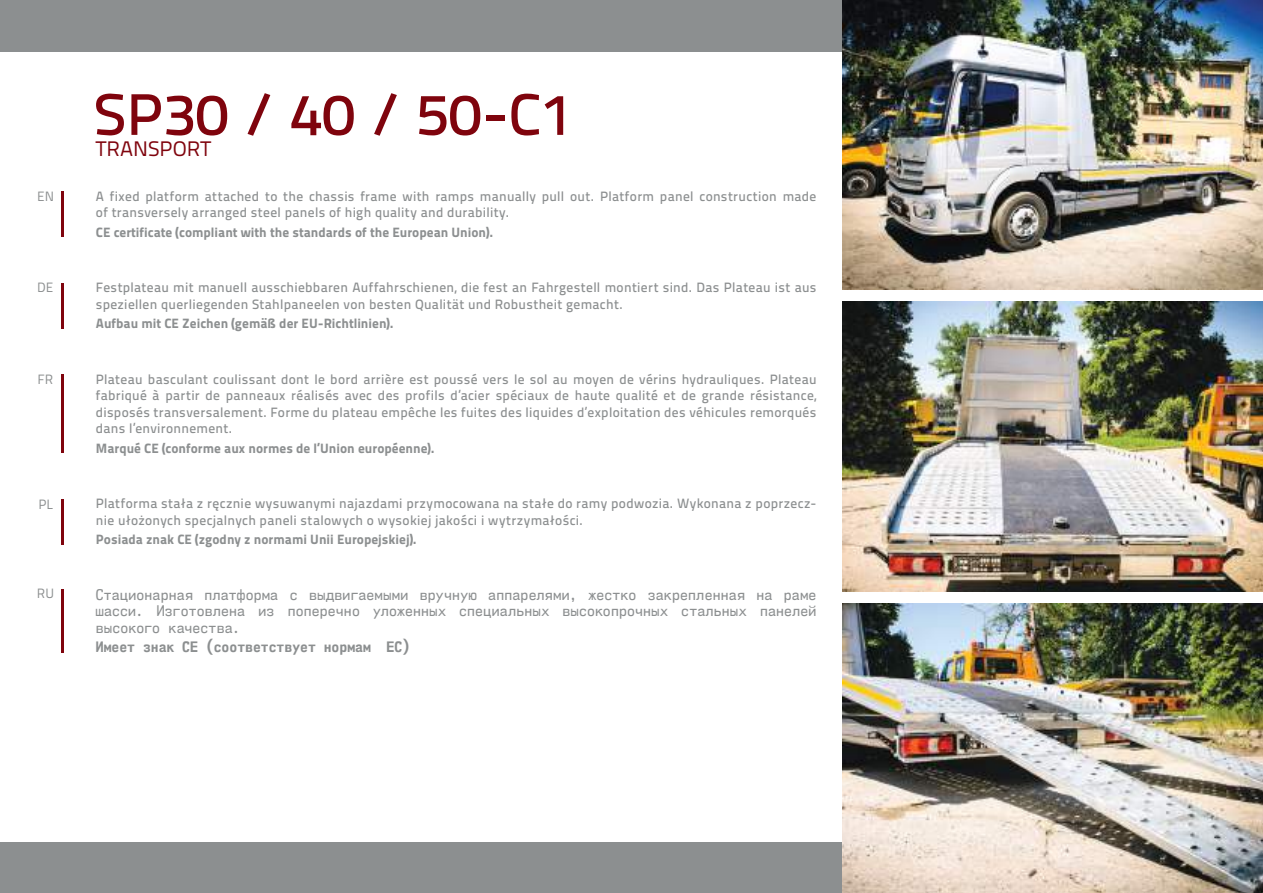
<style>
.page{position:relative;width:1263px;height:893px;background:#8c8f90}
.page>*{position:absolute;margin:0;border:0;box-sizing:border-box;transform-origin:0 0}
.t1{font:58.5px "Titillium Text 22 L 600 wt";color:#7f040d;scale:1.05 1}
.t2{font:21px "Titillium Text 22 L 400 wt";color:#7f040d}
.t3{font:13.5px/16.5px "Titillium Text 22 L 600 wt";letter-spacing:.025em;color:#8c8f90}
.t4{font:13.5px "Titillium Maps 29 L 999 wt";color:#8c8f90}
.t5{font:13.5px/16.5px "NK57 Monospace Sc Rg";letter-spacing:.015em;color:#8c8f90;text-align:justify}
.t6{font:700 13.5px "NK57 Monospace Sc Rg";color:#8c8f90}
.t7{font:13.5px "Titillium Maps 29 L 400 wt";color:#8c8f90}
</style>
<div class="page">
<div style="left:0;top:52px;width:1263px;height:789px;background:#fff"></div>
<img style="left:842px;top:0;width:421px;height:289px">
<img style="left:842px;top:302px;width:421px;height:289px">
<img style="left:842px;top:604px;width:421px;height:289px">
<hr style="left:62px;top:192px;width:2px;height:45px;background:#7f040d">
<hr style="left:62px;top:283px;width:2px;height:45px;background:#7f040d">
<hr style="left:62px;top:374px;width:2px;height:79px;background:#7f040d">
<hr style="left:62px;top:499px;width:2px;height:45px;background:#7f040d">
<hr style="left:62px;top:589px;width:2px;height:63px;background:#7f040d">
<h1 class="t1" style="left:94px;top:70px;width:459px">SP30 / 40 / 50-C1</h1>
<h2 class="t2" style="left:96px;top:133px;width:117px">TRANSPORT</h2>
<p class="t7" style="left:37px;top:186px;width:18px">EN</p>
<p class="t3" style="left:96px;top:187px;width:722px">A fixed platform attached to the chassis frame with ramps manually pull out. Platform panel construction made of transversely arranged steel panels of high quality and durability.</p>
<p class="t4" style="left:96px;top:221px;width:399px">CE certificate (compliant with the standards of the European Union).</p>
<p class="t7" style="left:37px;top:278px;width:18px">DE</p>
<p class="t3" style="left:96px;top:279px;width:722px">Festplateau mit manuell ausschiebbaren Auffahrschienen, die fest an Fahrgestell montiert sind. Das Plateau ist aus speziellen querliegenden Stahlpaneelen von besten Qualität und Robustheit gemacht.</p>
<p class="t4" style="left:96px;top:313px;width:299px">Aufbau mit CE Zeichen (gemäß der EU-Richtlinien).</p>
<p class="t7" style="left:38px;top:369px;width:17px">FR</p>
<p class="t3" style="left:96px;top:370px;width:722px;text-align:justify">Plateau basculant coulissant dont le bord arrière est poussé vers le sol au moyen de vérins hydrauliques. Plateau fabriqué à partir de panneaux réalisés avec des profils d’acier spéciaux de haute qualité et de grande résistance, disposés transversalement. Forme du plateau empêche les fuites des liquides d’exploitation des véhicules remorqués dans l’environnement.</p>
<p class="t4" style="left:96px;top:437px;width:340px">Marqué CE (conforme aux normes de l’Union européenne).</p>
<p class="t7" style="left:38px;top:494px;width:17px">PL</p>
<p class="t3" style="left:96px;top:495px;width:722px">Platforma stała z ręcznie wysuwanymi najazdami przymocowana na stałe do ramy podwozia. Wykonana z poprzecz&shy;nie ułożonych specjalnych paneli stalowych o wysokiej jakości i wytrzymałości.</p>
<p class="t4" style="left:96px;top:529px;width:322px">Posiada znak CE (zgodny z normami Unii Europejskiej).</p>
<p class="t7" style="left:37px;top:584px;width:19px">RU</p>
<p class="t5" style="left:96px;top:586px;width:722px">Стационарная платформа с выдвигаемыми вручную аппарелями, жестко закрепленная на раме шасси. Изготовлена из поперечно уложенных специальных высокопрочных стальных панелей высокого качества.</p>
<p class="t6" style="left:96px;top:639px;width:316px">Имеет знак CE (соответствует нормам ЕС)</p>
</div>
